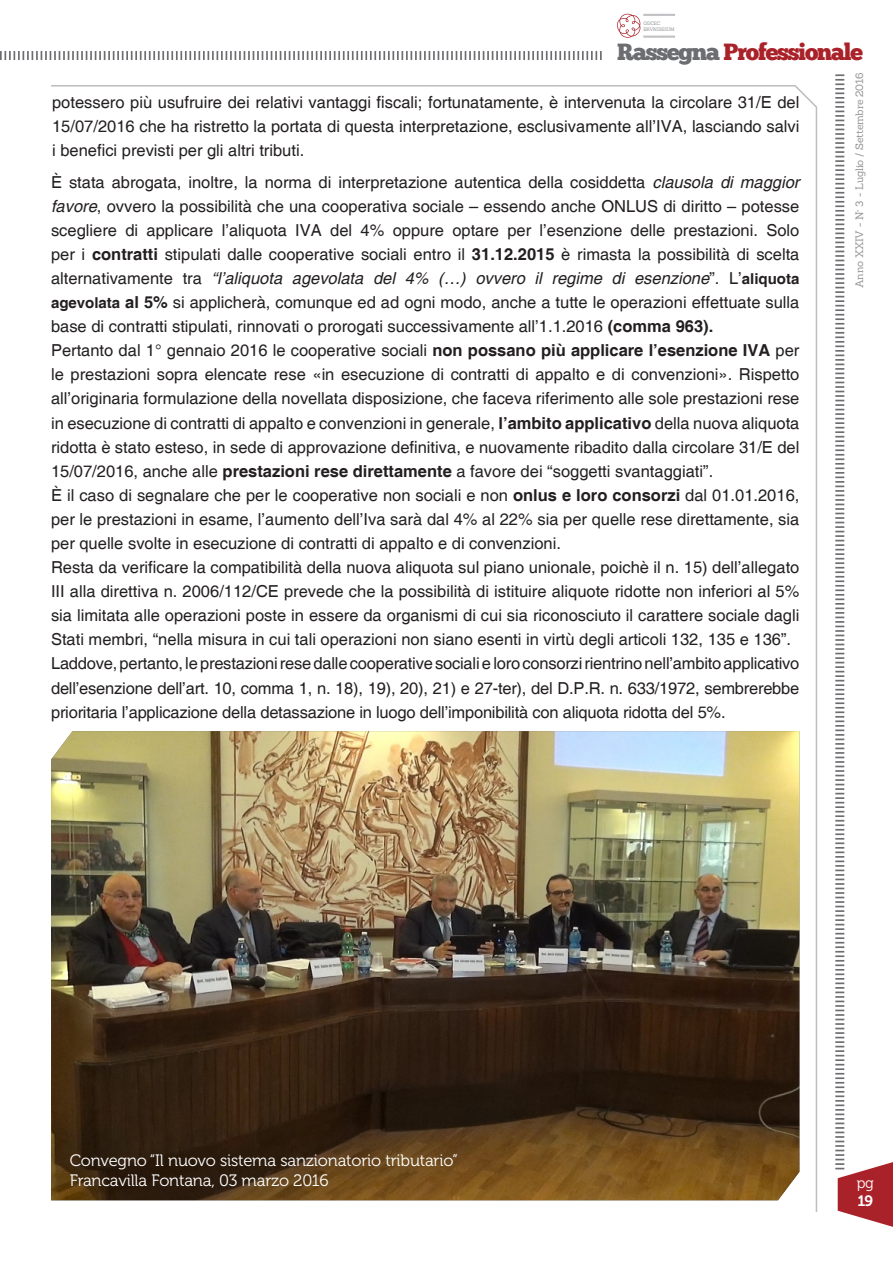
<style>
.page{position:relative;width:893px;height:1263px;background:#fff}
.page>*{position:absolute;margin:0;border:0;box-sizing:border-box;transform-origin:0 0}
.t1{font:23.25px "Chunk Five Ex";letter-spacing:-.05em;color:#aa2229}
.t2{font:16.5px/24.2px "Helvetica";color:#231f20;text-align:justify}
.t3{font:16.5px/19.5px "Museo 300";letter-spacing:-.01em;color:#fff}
.t4{font:15px "Museo 300";color:#fff}
.t5{font:15px "Museo 700";color:#fff}
.t6{font:10.5px "Sanchez";letter-spacing:-.03em;color:#939598}
.t7{font:4.8px/5.6px "Sanchez";letter-spacing:-.04em;color:#939598}
.s1{color:#6c6d70}
.s2{font-style:italic}
.s3{font-weight:700}
.s4{font-weight:700;font-size:15px}
</style>
<div class="page">
<svg style="left:835px;top:74px;width:58px;height:1153px"></svg>
<svg style="left:0;top:51px;width:602px;height:9px"></svg>
<svg style="left:617px;top:14px;width:58px;height:24px"></svg>
<img style="left:51px;top:85px;width:767px;height:1127px">
<p class="t7" style="left:644px;top:21px;width:33px">ODCEC<br>BRVNDISIUM</p>
<h1 class="t1" style="left:617px;top:34px;width:248px"><span class="s1">Rassegna</span> Professionale</h1>
<p class="t2" style="left:52px;top:91px;width:749px">potessero più usufruire dei relativi vantaggi fiscali; fortunatamente, è intervenuta la circolare 31/E del 15/07/2016 che ha ristretto la portata di questa interpretazione, esclusivamente all’IVA, lasciando salvi i benefici previsti per gli altri tributi.</p>
<p class="t2" style="left:51px;top:170px;width:750px;text-align:left">È stata abrogata, inoltre, la norma di interpretazione autentica della cosiddetta <span class="s2">clausola di maggior favore</span>, ovvero la possibilità che una cooperativa sociale – essendo anche ONLUS di diritto – potesse scegliere di applicare l’aliquota IVA del 4% oppure optare per l’esenzione delle prestazioni. Solo per i <span class="s3">contratti</span> stipulati dalle cooperative sociali entro il <span class="s3">31.12.2015</span> è rimasta la possibilità di scelta alternativamente tra <span class="s2">“l’aliquota agevolata del 4% (…) ovvero il regime di esenzione</span>”. L’<span class="s4">aliquota agevolata</span> <span class="s3">al 5%</span> si applicherà, comunque ed ad ogni modo, anche a tutte le operazioni effettuate sulla base di contratti stipulati, rinnovati o prorogati successivamente all’1.1.2016 <span class="s3">(comma 963).<br></span>Pertanto dal 1° gennaio 2016 le cooperative sociali <span class="s3">non possano più applicare l’esenzione IVA</span> per le prestazioni sopra elencate rese «in esecuzione di contratti di appalto e di convenzioni». Rispetto all’originaria formulazione della novellata disposizione, che faceva riferimento alle sole prestazioni rese in esecuzione di contratti di appalto e convenzioni in generale, <span class="s3">l’ambito applicativo</span> della nuova aliquota ridotta è stato esteso, in sede di approvazione definitiva, e nuovamente ribadito dalla circolare 31/E del 15/07/2016, anche alle <span class="s3">prestazioni rese direttamente</span> a favore dei “soggetti svantaggiati”.<br>È il caso di segnalare che per le cooperative non sociali e non <span class="s3">onlus e loro consorzi</span> dal 01.01.2016, per le prestazioni in esame, l’aumento dell’Iva sarà dal 4% al 22% sia per quelle rese direttamente, sia per quelle svolte in esecuzione di contratti di appalto e di convenzioni.<br>Resta da verificare la compatibilità della nuova aliquota sul piano unionale, poichè il n. 15) dell’allegato III alla direttiva n. 2006/112/CE prevede che la possibilità di istituire aliquote ridotte non inferiori al 5% sia limitata alle operazioni poste in essere da organismi di cui sia riconosciuto il carattere sociale dagli Stati membri, “nella misura in cui tali operazioni non siano esenti in virtù degli articoli 132, 135 e 136”.<br>Laddove, pertanto, le prestazioni rese dalle cooperative sociali e loro consorzi rientrino nell’ambito applicativo dell’esenzione dell’art. 10, comma 1, n. 18), 19), 20), 21) e 27-ter), del D.P.R. n. 633/1972, sembrerebbe prioritaria l’applicazione della detassazione in luogo dell’imponibilità con aliquota ridotta del 5%.</p>
<p class="t6" style="left:853px;top:288px;width:217px;rotate:-90deg">Anno XXIV - N° 3 - Luglio / Settembre 2016</p>
<p class="t3" style="left:70px;top:1151px;width:390px">Convegno “Il nuovo sistema sanzionatorio tributario”<br>Francavilla Fontana, 03 marzo 2016</p>
<p class="t4" style="left:857px;top:1174px;width:18px">pg</p>
<p class="t5" style="left:857px;top:1192px;width:17px">19</p>
</div>
